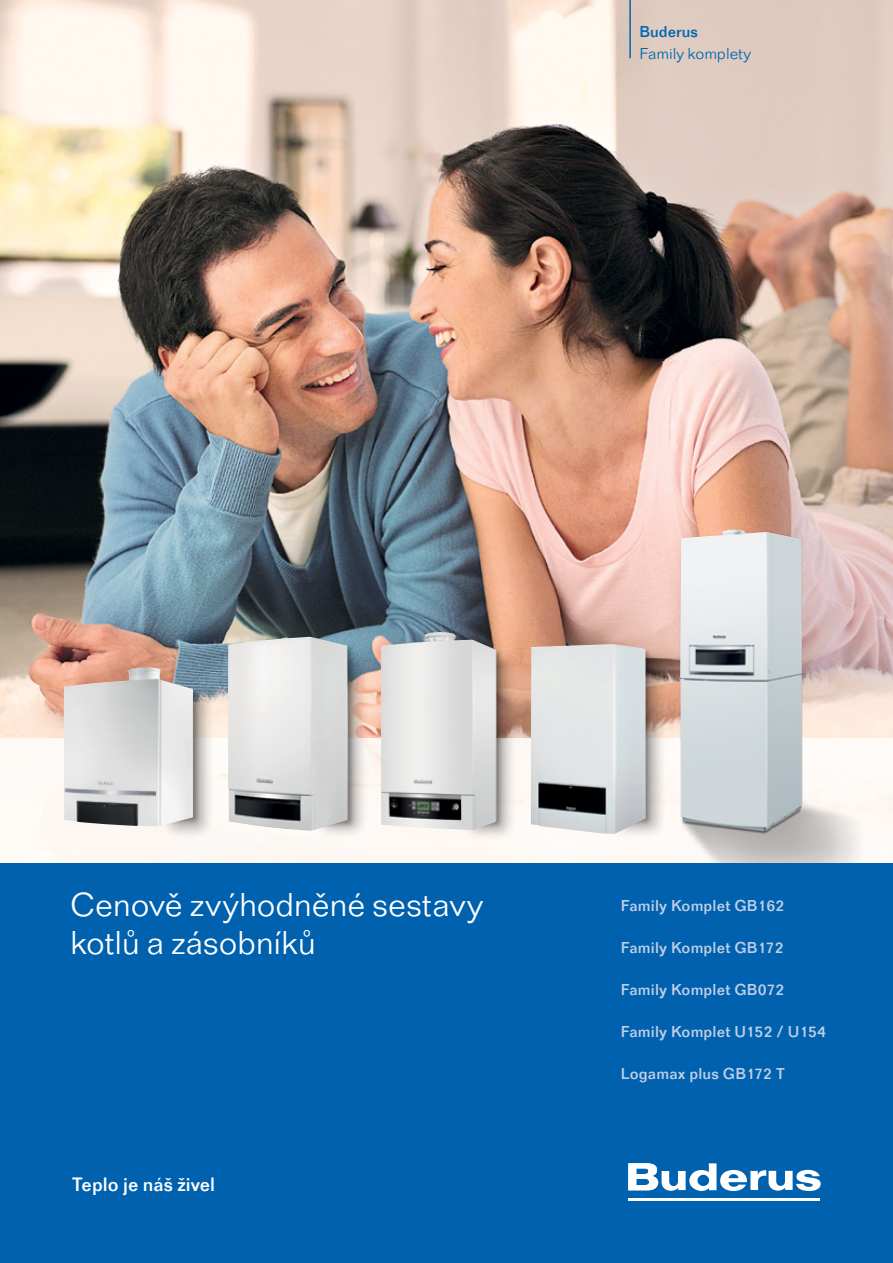
<style>
.page{position:relative;width:893px;height:1263px;background:#fff}
.page>*{position:absolute;margin:0;border:0;box-sizing:border-box;transform-origin:0 0}
.t1{font:300 34.5px/38.2px "Folio TOT";letter-spacing:-.01em;color:#fff}
.t2{font:500 20.25px "Folio TOT";color:#fff}
.t3{font:500 16.5px "Folio TOT";letter-spacing:.01em;color:#c0cfe6}
.t4{font:300 16.5px "Folio TOT";color:#0068af}
.t5{font:500 16.5px "Folio TOT";color:#0068af}
</style>
<div class="page">
<img style="left:0;top:0;width:893px;height:738px">
<div style="left:0;top:738px;width:893px;height:125px;background:#fef9f5"></div>
<hr style="left:629px;top:0;width:2px;height:58px;background:#0068af">
<div style="left:159px;top:688px;width:56px;height:151px;background:#000;opacity:.3"></div>
<div style="left:313px;top:648px;width:55px;height:192px;background:#000;opacity:.3"></div>
<div style="left:461px;top:648px;width:55px;height:193px;background:#000;opacity:.3"></div>
<div style="left:159px;top:687px;width:41px;height:138px;background:#000;opacity:.7"></div>
<img style="left:64px;top:667px;width:129px;height:159px">
<div style="left:316px;top:643px;width:39px;height:185px;background:#000;opacity:.7"></div>
<img style="left:228px;top:637px;width:120px;height:193px">
<div style="left:465px;top:649px;width:39px;height:179px;background:#000;opacity:.7"></div>
<img style="left:381px;top:632px;width:115px;height:198px">
<div style="left:610px;top:650px;width:57px;height:189px;background:#000;opacity:.3"></div>
<div style="left:609px;top:648px;width:43px;height:178px;background:#000;opacity:.7"></div>
<img style="left:531px;top:644px;width:115px;height:190px">
<img style="left:672px;top:516px;width:221px;height:347px">
<img style="left:680px;top:530px;width:122px;height:301px">
<div style="left:0;top:863px;width:893px;height:400px;background:#0061af"></div>
<hr style="left:628px;top:1198px;width:192px;height:2px;background:#fff">
<svg style="left:628px;top:1163px;width:193px;height:28px"></svg>
<p class="t5" style="left:639px;top:22px;width:60px">Buderus</p>
<p class="t4" style="left:639px;top:44px;width:113px">Family komplety</p>
<h1 class="t1" style="left:70px;top:886px;width:415px">Cenově zvýhodněné sestavy kotlů a zásobníků</h1>
<p class="t2" style="left:72px;top:1173px;width:144px">Teplo je náš živel</p>
<p class="t3" style="left:621px;top:897px;width:165px">Family Komplet GB162</p>
<p class="t3" style="left:621px;top:939px;width:164px">Family Komplet GB172</p>
<p class="t3" style="left:621px;top:981px;width:165px">Family Komplet GB072</p>
<p class="t3" style="left:621px;top:1023px;width:207px">Family Komplet U152 / U154</p>
<p class="t3" style="left:621px;top:1065px;width:165px">Logamax plus GB172 T</p>
</div>
